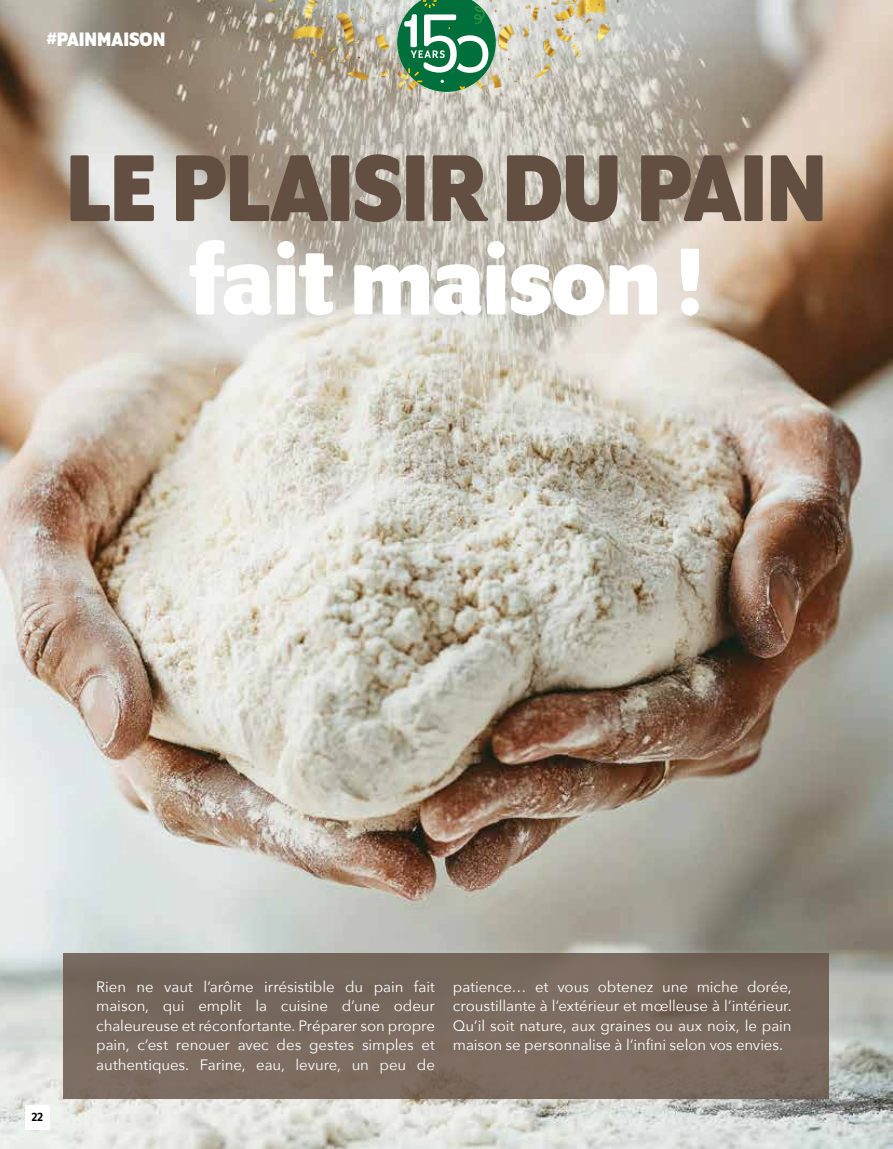
<style>
.page{position:relative;width:893px;height:1149px;background:#fff}
.page>*{position:absolute;margin:0;border:0;box-sizing:border-box;transform-origin:0 0}
.t1{font:700 102.45px "Program OT";letter-spacing:-.02em;color:#634f42}
.t2{font:700 102.45px "Program OT";letter-spacing:-.02em;color:#fff}
.t3{font:700 21px "Program OT";color:#fff}
.t4{font:15px/19.5px "Avenir Next";letter-spacing:-.005em;color:#fff;text-align:justify}
.t5{font:500 12.75px "Program OT";color:#000}
</style>
<div class="page">
<img style="left:0;top:0;width:893px;height:1148px">
<div style="left:64px;top:952px;width:765px;height:146px;background:#7a6a5f"></div>
<img style="left:267px;top:0;width:359px;height:92px">
<svg style="left:397px;top:0;width:99px;height:92px"></svg>
<div style="left:25px;top:1104px;width:25px;height:24px;background:#fff"></div>
<h2 class="t3" style="left:47px;top:27px;width:120px">#PAINMAISON</h2>
<h1 class="t1" style="left:65px;top:129px;width:764px">LE PLAISIR DU PAIN</h1>
<h1 class="t2" style="left:189px;top:222px;width:517px">fait maison !</h1>
<p class="t5" style="left:32px;top:1109px;width:13px">22</p>
<p class="t4" style="left:96px;top:975px;width:340px">Rien ne vaut l’arôme irrésistible du pain fait maison, qui emplit la cuisine d’une odeur chaleureuse et réconfortante. Préparer son propre pain, c’est renouer avec des gestes simples et authentiques. Farine, eau, levure, un peu de</p>
<p class="t4" style="left:453px;top:975px;width:340px">patience… et vous obtenez une miche dorée, croustillante à l’extérieur et mœlleuse à l’intérieur.<br>Qu’il soit nature, aux graines ou aux noix, le pain maison se personnalise à l’infini selon vos envies.</p>
</div>
